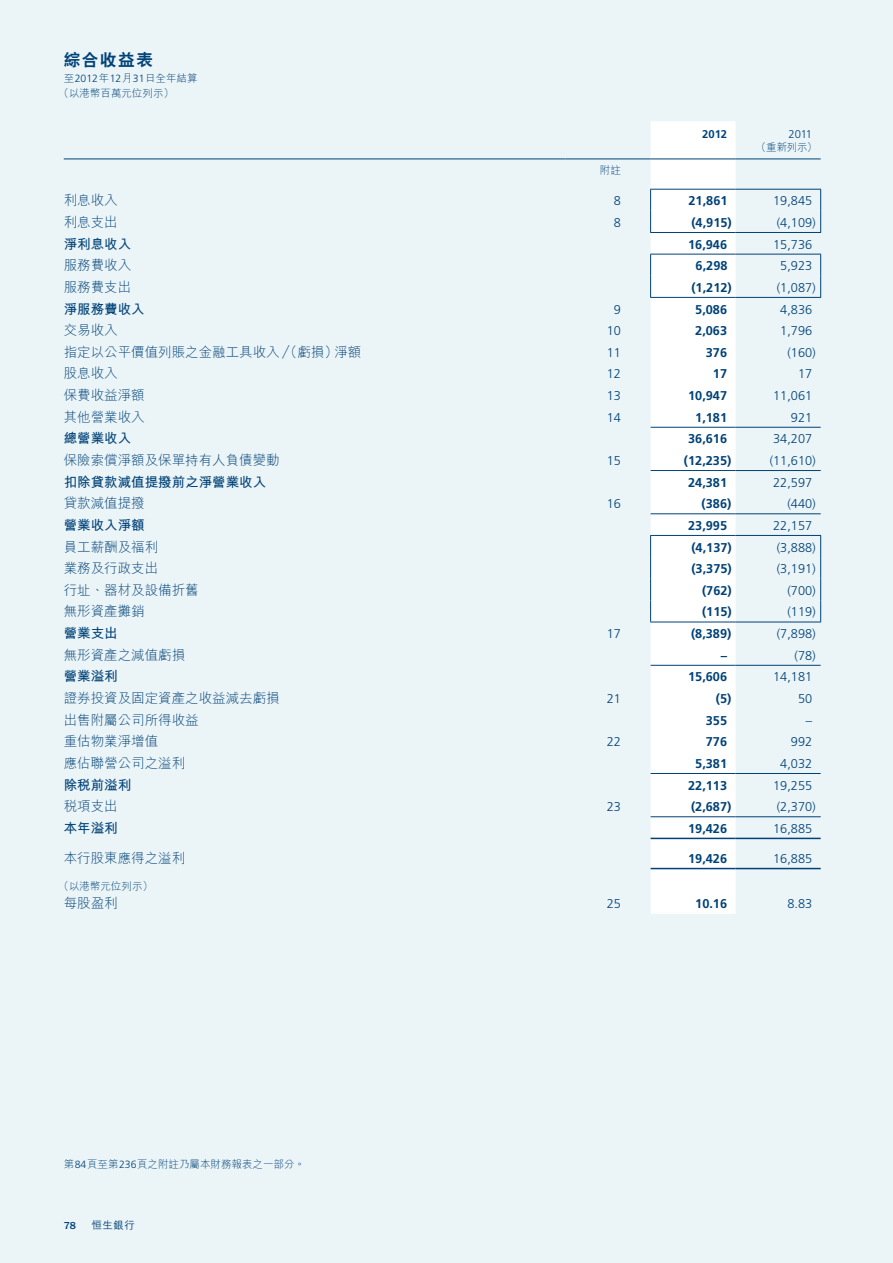
<style>
.page{position:relative;width:893px;height:1263px;background:#ebf4f7}
.page>*{position:absolute;margin:0;border:0;box-sizing:border-box;transform-origin:0 0}
.t1{font:800 16.5px "C Hei 2 HK";letter-spacing:.1em;color:#004277}
.t2{font:300 13.5px "M Hei HK";color:#004277}
.t3{font:700 13.5px "M Hei HK";color:#004277}
.t4{font:300 12.75px "Frutiger LT Std";color:#004277}
.t5{font:700 12.75px "Frutiger LT Std";color:#004277}
.t6{font:700 11.25px "Frutiger LT Std";color:#004277}
.t7{font:300 11.25px "Frutiger LT Std";color:#004277}
.t8{font:300 10.5px/15px "M Hei HK";color:#004277}
.t9{font:500 10.5px "M Hei HK";color:#004277}
.t10{font:500 10.5px "ITC Franklin Gothic Std";color:#004277}
.s1{font-family:"Frutiger LT Std"}
</style>
<div class="page">
<div style="left:651px;top:121px;width:85px;height:793px;background:#fff"></div>
<hr style="left:64px;top:159px;width:502px;height:1px;background:#004277">
<hr style="left:566px;top:159px;width:85px;height:1px;background:#004277">
<hr style="left:736px;top:159px;width:85px;height:1px;background:#004277">
<hr style="left:651px;top:159px;width:85px;height:1px;background:#004277">
<hr style="left:651px;top:427px;width:85px;height:1px;background:#004277">
<hr style="left:651px;top:470px;width:85px;height:1px;background:#004277">
<hr style="left:651px;top:513px;width:85px;height:1px;background:#004277">
<hr style="left:651px;top:665px;width:85px;height:1px;background:#004277">
<hr style="left:651px;top:773px;width:85px;height:1px;background:#004277">
<hr style="left:651px;top:868px;width:85px;height:1px;background:#004277">
<hr style="left:651px;top:838px;width:85px;height:1px;background:#004277">
<hr style="left:651px;top:816px;width:85px;height:1px;background:#004277">
<hr style="left:736px;top:427px;width:85px;height:1px;background:#004277">
<hr style="left:736px;top:470px;width:85px;height:1px;background:#004277">
<hr style="left:736px;top:513px;width:85px;height:1px;background:#004277">
<hr style="left:736px;top:665px;width:85px;height:1px;background:#004277">
<hr style="left:736px;top:773px;width:85px;height:1px;background:#004277">
<hr style="left:736px;top:838px;width:85px;height:1px;background:#004277">
<hr style="left:736px;top:868px;width:85px;height:1px;background:#004277">
<hr style="left:736px;top:816px;width:85px;height:1px;background:#004277">
<hr style="left:650px;top:189px;width:86px;height:1px;background:#004277">
<hr style="left:736px;top:189px;width:85px;height:1px;background:#004277">
<svg style="left:650px;top:190px;width:1px;height:42px"></svg>
<hr style="left:650px;top:232px;width:86px;height:1px;background:#004277">
<hr style="left:736px;top:232px;width:85px;height:1px;background:#004277">
<svg style="left:820px;top:190px;width:1px;height:42px"></svg>
<hr style="left:650px;top:254px;width:86px;height:1px;background:#004277">
<svg style="left:650px;top:254px;width:1px;height:43px"></svg>
<hr style="left:650px;top:297px;width:86px;height:1px;background:#004277">
<hr style="left:736px;top:297px;width:85px;height:1px;background:#004277">
<hr style="left:736px;top:254px;width:85px;height:1px;background:#004277">
<svg style="left:820px;top:254px;width:1px;height:43px"></svg>
<hr style="left:650px;top:535px;width:86px;height:1px;background:#004277">
<hr style="left:736px;top:535px;width:85px;height:1px;background:#004277">
<hr style="left:650px;top:622px;width:86px;height:1px;background:#004277">
<hr style="left:736px;top:622px;width:85px;height:1px;background:#004277">
<svg style="left:650px;top:536px;width:1px;height:86px"></svg>
<svg style="left:820px;top:536px;width:1px;height:86px"></svg>
<p class="t1" style="left:64px;top:49px;width:91px">綜合收益表</p>
<p class="t8" style="left:59px;top:71px;width:141px;text-indent:5px">至<span class="s1">2012</span>年<span class="s1">12</span>月<span class="s1">31</span>日全年結算（以港幣百萬元位列示）</p>
<p class="t8" style="left:600px;top:162px;width:22px">附註</p>
<p class="t6" style="left:702px;top:127px;width:27px">2012</p>
<p class="t7" style="left:788px;top:127px;width:25px">2011</p>
<p class="t8" style="left:756px;top:139px;width:63px">（重新列示）</p>
<p class="t2" style="left:64px;top:191px;width:55px">利息收入</p>
<p class="t4" style="left:614px;top:194px;width:9px">8</p>
<p class="t5" style="left:688px;top:193px;width:40px">21,861</p>
<p class="t4" style="left:773px;top:194px;width:40px">19,845</p>
<p class="t2" style="left:64px;top:212px;width:55px">利息支出</p>
<p class="t4" style="left:614px;top:215px;width:9px">8</p>
<p class="t5" style="left:691px;top:215px;width:42px">(4,915)</p>
<p class="t4" style="left:777px;top:215px;width:40px">(4,109)</p>
<p class="t3" style="left:64px;top:234px;width:69px">淨利息收入</p>
<p class="t5" style="left:688px;top:237px;width:40px">16,946</p>
<p class="t4" style="left:773px;top:237px;width:40px">15,736</p>
<p class="t2" style="left:64px;top:256px;width:69px">服務費收入</p>
<p class="t5" style="left:696px;top:258px;width:33px">6,298</p>
<p class="t4" style="left:780px;top:259px;width:33px">5,923</p>
<p class="t2" style="left:64px;top:277px;width:69px">服務費支出</p>
<p class="t5" style="left:691px;top:280px;width:42px">(1,212)</p>
<p class="t4" style="left:777px;top:280px;width:40px">(1,087)</p>
<p class="t3" style="left:64px;top:299px;width:82px">淨服務費收入</p>
<p class="t4" style="left:614px;top:302px;width:9px">9</p>
<p class="t5" style="left:695px;top:302px;width:33px">5,086</p>
<p class="t4" style="left:780px;top:302px;width:33px">4,836</p>
<p class="t2" style="left:64px;top:321px;width:55px">交易收入</p>
<p class="t4" style="left:607px;top:324px;width:16px">10</p>
<p class="t5" style="left:695px;top:323px;width:33px">2,063</p>
<p class="t4" style="left:780px;top:324px;width:33px">1,796</p>
<p class="t2" style="left:64px;top:342px;width:299px">指定以公平價值列賬之金融工具收入／（虧損）淨額</p>
<p class="t4" style="left:607px;top:345px;width:16px">11</p>
<p class="t5" style="left:706px;top:345px;width:23px">376</p>
<p class="t4" style="left:787px;top:345px;width:30px">(160)</p>
<p class="t2" style="left:64px;top:364px;width:55px">股息收入</p>
<p class="t4" style="left:607px;top:367px;width:16px">12</p>
<p class="t5" style="left:713px;top:366px;width:16px">17</p>
<p class="t4" style="left:798px;top:367px;width:16px">17</p>
<p class="t2" style="left:64px;top:386px;width:82px">保費收益淨額</p>
<p class="t4" style="left:607px;top:388px;width:16px">13</p>
<p class="t5" style="left:688px;top:388px;width:40px">10,947</p>
<p class="t4" style="left:773px;top:388px;width:40px">11,061</p>
<p class="t2" style="left:64px;top:407px;width:82px">其他營業收入</p>
<p class="t4" style="left:607px;top:410px;width:16px">14</p>
<p class="t5" style="left:695px;top:410px;width:33px">1,181</p>
<p class="t4" style="left:791px;top:410px;width:23px">921</p>
<p class="t3" style="left:64px;top:429px;width:69px">總營業收入</p>
<p class="t5" style="left:688px;top:431px;width:40px">36,616</p>
<p class="t4" style="left:773px;top:432px;width:40px">34,207</p>
<p class="t2" style="left:64px;top:450px;width:217px">保險索償淨額及保單持有人負債變動</p>
<p class="t4" style="left:607px;top:453px;width:16px">15</p>
<p class="t5" style="left:684px;top:453px;width:49px">(12,235)</p>
<p class="t4" style="left:770px;top:453px;width:48px">(11,610)</p>
<p class="t3" style="left:64px;top:472px;width:204px">扣除貸款減值提撥前之淨營業收入</p>
<p class="t5" style="left:688px;top:475px;width:40px">24,381</p>
<p class="t4" style="left:773px;top:475px;width:40px">22,597</p>
<p class="t2" style="left:64px;top:494px;width:82px">貸款減值提撥</p>
<p class="t4" style="left:607px;top:497px;width:16px">16</p>
<p class="t5" style="left:702px;top:496px;width:31px">(386)</p>
<p class="t4" style="left:787px;top:497px;width:30px">(440)</p>
<p class="t3" style="left:64px;top:515px;width:82px">營業收入淨額</p>
<p class="t5" style="left:688px;top:518px;width:40px">23,995</p>
<p class="t4" style="left:773px;top:518px;width:40px">22,157</p>
<p class="t2" style="left:64px;top:537px;width:96px">員工薪酬及福利</p>
<p class="t5" style="left:691px;top:540px;width:42px">(4,137)</p>
<p class="t4" style="left:777px;top:540px;width:40px">(3,888)</p>
<p class="t2" style="left:64px;top:559px;width:96px">業務及行政支出</p>
<p class="t5" style="left:691px;top:561px;width:42px">(3,375)</p>
<p class="t4" style="left:777px;top:562px;width:40px">(3,191)</p>
<p class="t2" style="left:64px;top:580px;width:136px">行址、器材及設備折舊</p>
<p class="t5" style="left:702px;top:583px;width:31px">(762)</p>
<p class="t4" style="left:787px;top:583px;width:30px">(700)</p>
<p class="t2" style="left:64px;top:602px;width:82px">無形資產攤銷</p>
<p class="t5" style="left:702px;top:604px;width:31px">(115)</p>
<p class="t4" style="left:787px;top:605px;width:30px">(119)</p>
<p class="t3" style="left:64px;top:623px;width:55px">營業支出</p>
<p class="t4" style="left:607px;top:626px;width:16px">17</p>
<p class="t5" style="left:691px;top:626px;width:42px">(8,389)</p>
<p class="t4" style="left:777px;top:626px;width:40px">(7,898)</p>
<p class="t2" style="left:64px;top:645px;width:123px">無形資產之減值虧損</p>
<p class="t5" style="left:721px;top:648px;width:8px">–</p>
<p class="t4" style="left:794px;top:648px;width:23px">(78)</p>
<p class="t3" style="left:64px;top:667px;width:55px">營業溢利</p>
<p class="t5" style="left:688px;top:669px;width:40px">15,606</p>
<p class="t4" style="left:773px;top:670px;width:40px">14,181</p>
<p class="t2" style="left:64px;top:689px;width:217px">證券投資及固定資產之收益減去虧損</p>
<p class="t4" style="left:607px;top:691px;width:16px">21</p>
<p class="t5" style="left:716px;top:691px;width:17px">(5)</p>
<p class="t4" style="left:798px;top:691px;width:16px">50</p>
<p class="t2" style="left:64px;top:710px;width:136px">出售附屬公司所得收益</p>
<p class="t5" style="left:706px;top:713px;width:23px">355</p>
<p class="t4" style="left:806px;top:713px;width:8px">–</p>
<p class="t2" style="left:64px;top:732px;width:96px">重估物業淨增值</p>
<p class="t4" style="left:607px;top:735px;width:16px">22</p>
<p class="t5" style="left:706px;top:734px;width:23px">776</p>
<p class="t4" style="left:791px;top:735px;width:23px">992</p>
<p class="t2" style="left:64px;top:753px;width:123px">應佔聯營公司之溢利</p>
<p class="t5" style="left:695px;top:756px;width:33px">5,381</p>
<p class="t4" style="left:780px;top:756px;width:33px">4,032</p>
<p class="t3" style="left:64px;top:775px;width:69px">除稅前溢利</p>
<p class="t5" style="left:688px;top:778px;width:40px">22,113</p>
<p class="t4" style="left:773px;top:778px;width:40px">19,255</p>
<p class="t2" style="left:64px;top:797px;width:56px">稅項支出</p>
<p class="t4" style="left:607px;top:800px;width:16px">23</p>
<p class="t5" style="left:691px;top:799px;width:42px">(2,687)</p>
<p class="t4" style="left:777px;top:800px;width:40px">(2,370)</p>
<p class="t3" style="left:64px;top:818px;width:56px">本年溢利</p>
<p class="t5" style="left:688px;top:821px;width:40px">19,426</p>
<p class="t4" style="left:773px;top:821px;width:40px">16,885</p>
<p class="t2" style="left:64px;top:848px;width:123px">本行股東應得之溢利</p>
<p class="t5" style="left:688px;top:851px;width:40px">19,426</p>
<p class="t4" style="left:773px;top:851px;width:40px">16,885</p>
<p class="t8" style="left:59px;top:878px;width:96px">（以港幣元位列示）</p>
<p class="t2" style="left:64px;top:894px;width:56px">每股盈利</p>
<p class="t4" style="left:607px;top:897px;width:16px">25</p>
<p class="t5" style="left:695px;top:896px;width:33px">10.16</p>
<p class="t4" style="left:787px;top:897px;width:26px">8.83</p>
<p class="t8" style="left:64px;top:1156px;width:243px">第<span class="s1">84</span>頁至第<span class="s1">236</span>頁之附註乃屬本財務報表之一部分。</p>
<p class="t10" style="left:64px;top:1219px;width:14px">78</p>
<p class="t9" style="left:91px;top:1217px;width:45px">恒生銀行</p>
</div>
